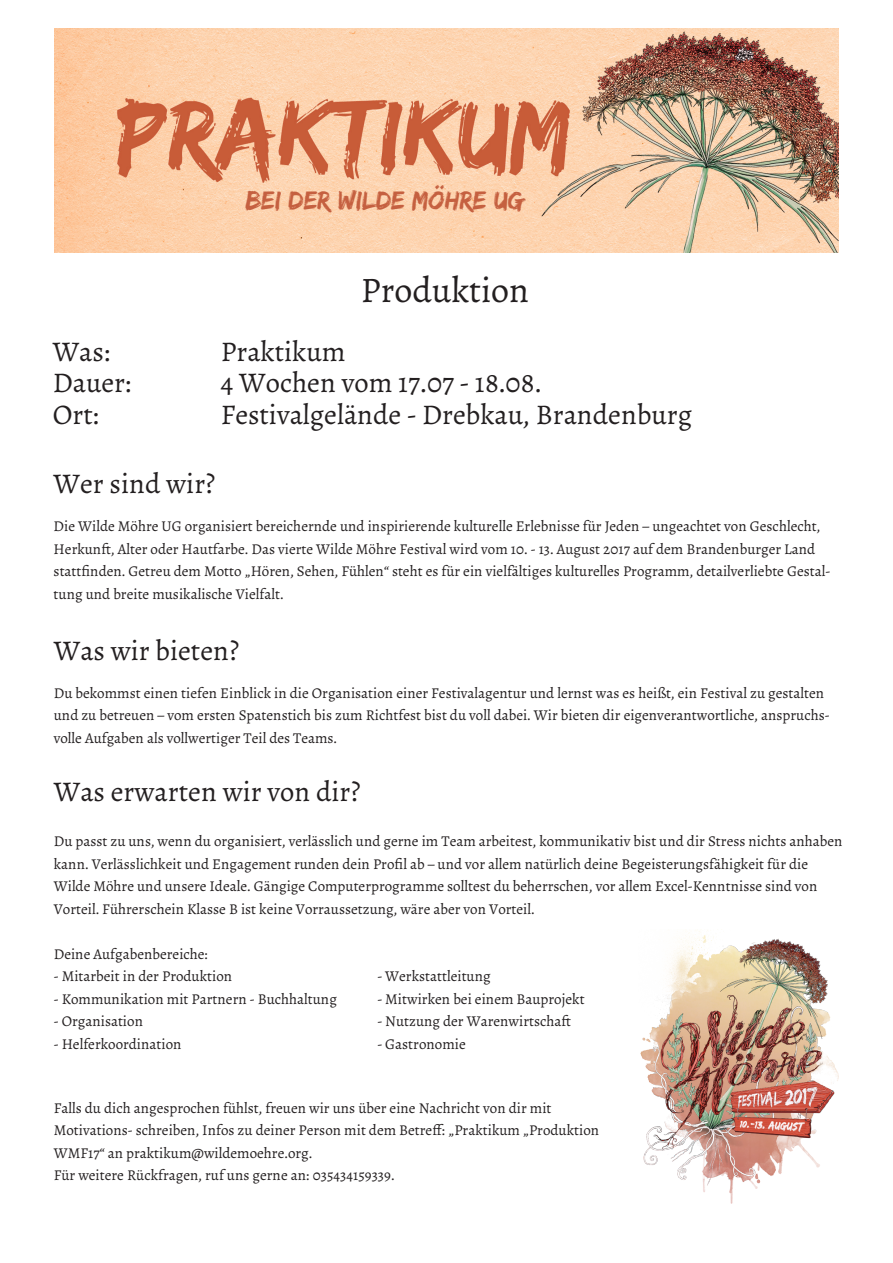
<style>
.page{position:relative;width:893px;height:1263px;background:#fff}
.page>*{position:absolute;margin:0;border:0;box-sizing:border-box;transform-origin:0 0}
.t1{font:36px "Alegreya";color:#231f20}
.t2{font:28.5px "Alegreya";color:#231f20}
.t3{font:27px "Edo SZ";color:#c56040}
.t4{font:15px/22.5px "Alegreya";color:#231f20}
</style>
<div class="page">
<img style="left:54px;top:28px;width:785px;height:224px">
<img style="left:640px;top:931px;width:199px;height:273px">
<p class="t3" style="left:245px;top:184px;width:280px">BEI DER WILDE MÖHRE UG</p>
<p class="t1" style="left:361px;top:268px;width:170px">Produktion</p>
<p class="t2" style="left:53px;top:334px;width:60px">Was:</p>
<p class="t2" style="left:221px;top:334px;width:126px">Praktikum</p>
<p class="t2" style="left:53px;top:365px;width:81px">Dauer:</p>
<p class="t2" style="left:221px;top:365px;width:322px">4 Wochen vom 17.07 - 18.08.</p>
<p class="t2" style="left:53px;top:397px;width:48px">Ort:</p>
<p class="t2" style="left:221px;top:397px;width:473px">Festivalgelände - Drebkau, Brandenburg</p>
<p class="t2" style="left:54px;top:466px;width:163px">Wer sind wir?</p>
<p class="t4" style="left:54px;top:515px;width:778px">Die Wilde Möhre UG organisiert bereichernde und inspirierende kulturelle Erlebnisse für Jeden – ungeachtet von Geschlecht, Herkunft, Alter oder Hautfarbe. Das vierte Wilde Möhre Festival wird vom 10. - 13. August 2017 auf dem Brandenburger Land stattfinden. Getreu dem Motto „Hören, Sehen, Fühlen“ steht es für ein vielfältiges kulturelles Programm, detailverliebte Gestal&shy;tung und breite musikalische Vielfalt.</p>
<p class="t2" style="left:54px;top:633px;width:187px">Was wir bieten?</p>
<p class="t4" style="left:54px;top:682px;width:777px">Du bekommst einen tiefen Einblick in die Organisation einer Festivalagentur und lernst was es heißt, ein Festival zu gestalten und zu betreuen – vom ersten Spatenstich bis zum Richtfest bist du voll dabei. Wir bieten dir eigenverantwortliche, anspruchs&shy;volle Aufgaben als vollwertiger Teil des Teams.</p>
<p class="t2" style="left:54px;top:774px;width:308px">Was erwarten wir von dir?</p>
<p class="t4" style="left:54px;top:830px;width:790px">Du passt zu uns, wenn du organisiert, verlässlich und gerne im Team arbeitest, kommunikativ bist und dir Stress nichts anhaben kann. Verlässlichkeit und Engagement runden dein Profil ab – und vor allem natürlich deine Begeisterungsfähigkeit für die</p>
<p class="t4" style="left:54px;top:875px;width:765px">Wilde Möhre und unsere Ideale. Gängige Computerprogramme solltest du beherrschen, vor allem Excel-Kenntnisse sind von<br>Vorteil. Führerschein Klasse B ist keine Vorraussetzung, wäre aber von Vorteil.</p>
<p class="t4" style="left:54px;top:942px;width:156px">Deine Aufgabenbereiche:</p>
<p class="t4" style="left:54px;top:965px;width:180px">- Mitarbeit in der Produktion</p>
<p class="t4" style="left:54px;top:987px;width:285px">- Kommunikation mit Partnern - Buchhaltung</p>
<p class="t4" style="left:54px;top:1010px;width:91px">- Organisation</p>
<p class="t4" style="left:54px;top:1032px;width:129px">- Helferkoordination</p>
<p class="t4" style="left:377px;top:965px;width:115px">- Werkstattleitung</p>
<p class="t4" style="left:377px;top:987px;width:209px">- Mitwirken bei einem Bauprojekt</p>
<p class="t4" style="left:377px;top:1010px;width:195px">- Nutzung der Warenwirtschaft</p>
<p class="t4" style="left:377px;top:1032px;width:90px">- Gastronomie</p>
<p class="t4" style="left:54px;top:1096px;width:499px">Falls du dich angesprochen fühlst, freuen wir uns über eine Nachricht von dir mit</p>
<p class="t4" style="left:54px;top:1119px;width:547px">Motivations- schreiben, Infos zu deiner Person mit dem Betreff: „Praktikum „Produktion<br>WMF17“ an praktikum@wildemoehre.org.</p>
<p class="t4" style="left:54px;top:1164px;width:342px">Für weitere Rückfragen, ruf uns gerne an: 035434159339.</p>
</div>
